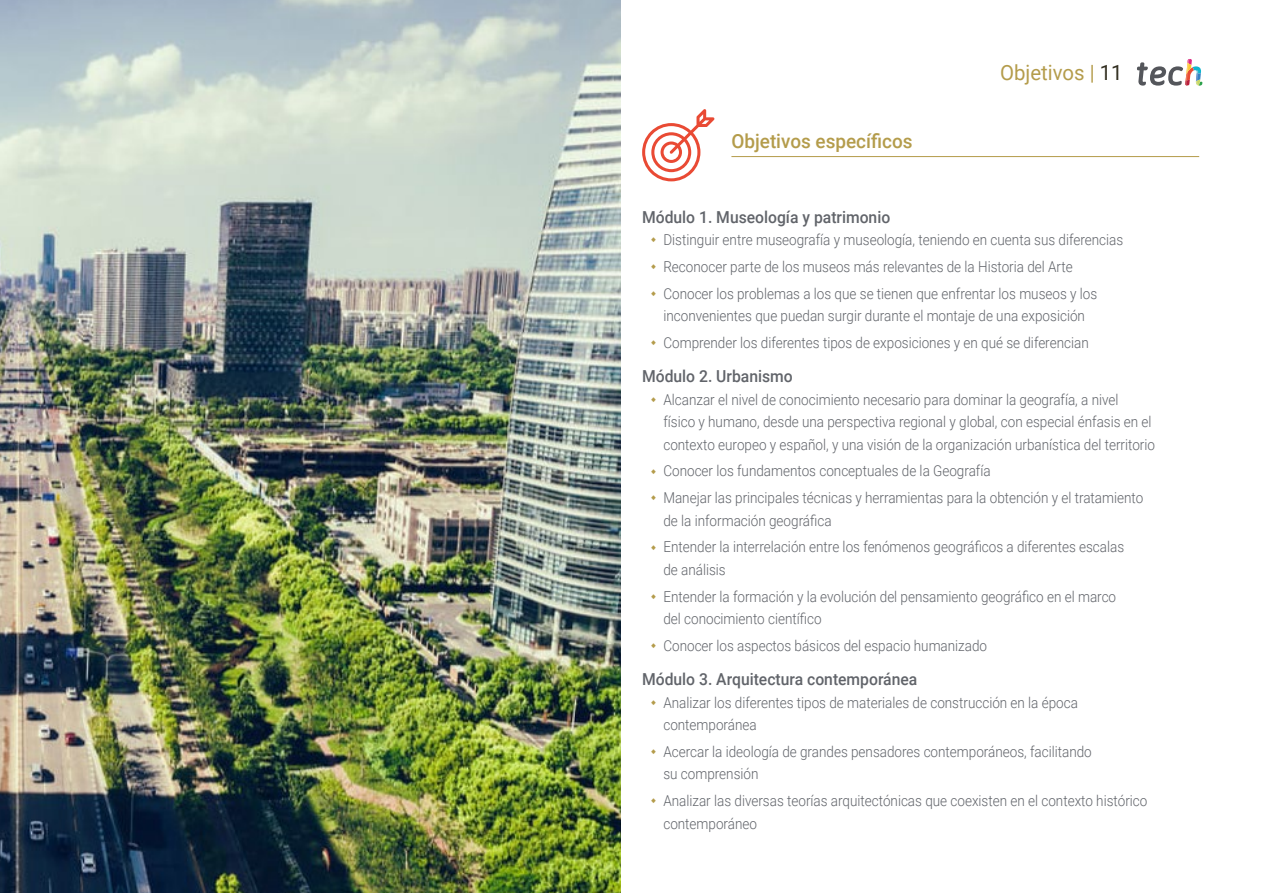
<style>
.page{position:relative;width:1263px;height:893px;background:#fff}
.page>*{position:absolute;margin:0;border:0;box-sizing:border-box;transform-origin:0 0}
.t1{font:21px "Roboto";color:#b49c4b}
.t2{font:500 19.5px "Roboto";color:#b49c4b}
.t3{font:500 16.5px "Roboto";color:#61646a;scale:.95 1}
.t4{font:300 15px/26.7px "Roboto";color:#61646a;scale:.9 1}
.s1{color:#312e20}
</style>
<div class="page">
<hr style="left:731px;top:156px;width:468px;height:1px;background:#b49c4b">
<svg style="left:642px;top:109px;width:72px;height:72px"></svg>
<img style="left:0;top:0;width:621px;height:893px">
<svg style="left:1137px;top:59px;width:65px;height:27px"></svg>
<h2 class="t2" style="left:731px;top:128px;width:183px">Objetivos específicos</h2>
<h1 class="t1" style="left:1000px;top:57px;width:124px">Objetivos | <span class="s1">11</span></h1>
<p class="t3" style="left:642px;top:205px;width:263px">Módulo 1. Museología y patrimonio</p>
<p class="t4" style="left:663px;top:226px;width:512px">Distinguir entre museografía y museología, teniendo en cuenta sus diferencias<br>Reconocer parte de los museos más relevantes de la Historia del Arte<br>Conocer los problemas a los que se tienen que enfrentar los museos y los</p>
<p class="t4" style="left:663px;top:302px;width:474px">inconvenientes que puedan surgir durante el montaje de una exposición<br>Comprender los diferentes tipos de exposiciones y en qué se diferencian</p>
<p class="t3" style="left:642px;top:365px;width:160px">Módulo 2. Urbanismo</p>
<p class="t4" style="left:663px;top:387px;width:548px;line-height:22.5px">Alcanzar el nivel de conocimiento necesario para dominar la geografía, a nivel<br>físico y humano, desde una perspectiva regional y global, con especial énfasis en el contexto europeo y español, y una visión de la organización urbanística del territorio</p>
<p class="t4" style="left:663px;top:457px;width:535px">Conocer los fundamentos conceptuales de la Geografía<br>Manejar las principales técnicas y herramientas para la obtención y el tratamiento</p>
<p class="t4" style="left:663px;top:506px;width:513px">de la información geográfica<br>Entender la interrelación entre los fenómenos geográficos a diferentes escalas</p>
<p class="t4" style="left:663px;top:556px;width:505px">de análisis<br>Entender la formación y la evolución del pensamiento geográfico en el marco</p>
<p class="t4" style="left:663px;top:605px;width:361px">del conocimiento científico<br>Conocer los aspectos básicos del espacio humanizado</p>
<p class="t3" style="left:642px;top:668px;width:291px">Módulo 3. Arquitectura contemporánea</p>
<p class="t4" style="left:663px;top:690px;width:462px;line-height:22.5px">Analizar los diferentes tipos de materiales de construcción en la época contemporánea</p>
<p class="t4" style="left:663px;top:740px;width:478px;line-height:22.5px">Acercar la ideología de grandes pensadores contemporáneos, facilitando su comprensión</p>
<p class="t4" style="left:663px;top:789px;width:539px;line-height:22.5px">Analizar las diversas teorías arquitectónicas que coexisten en el contexto histórico contemporáneo</p>
</div>
